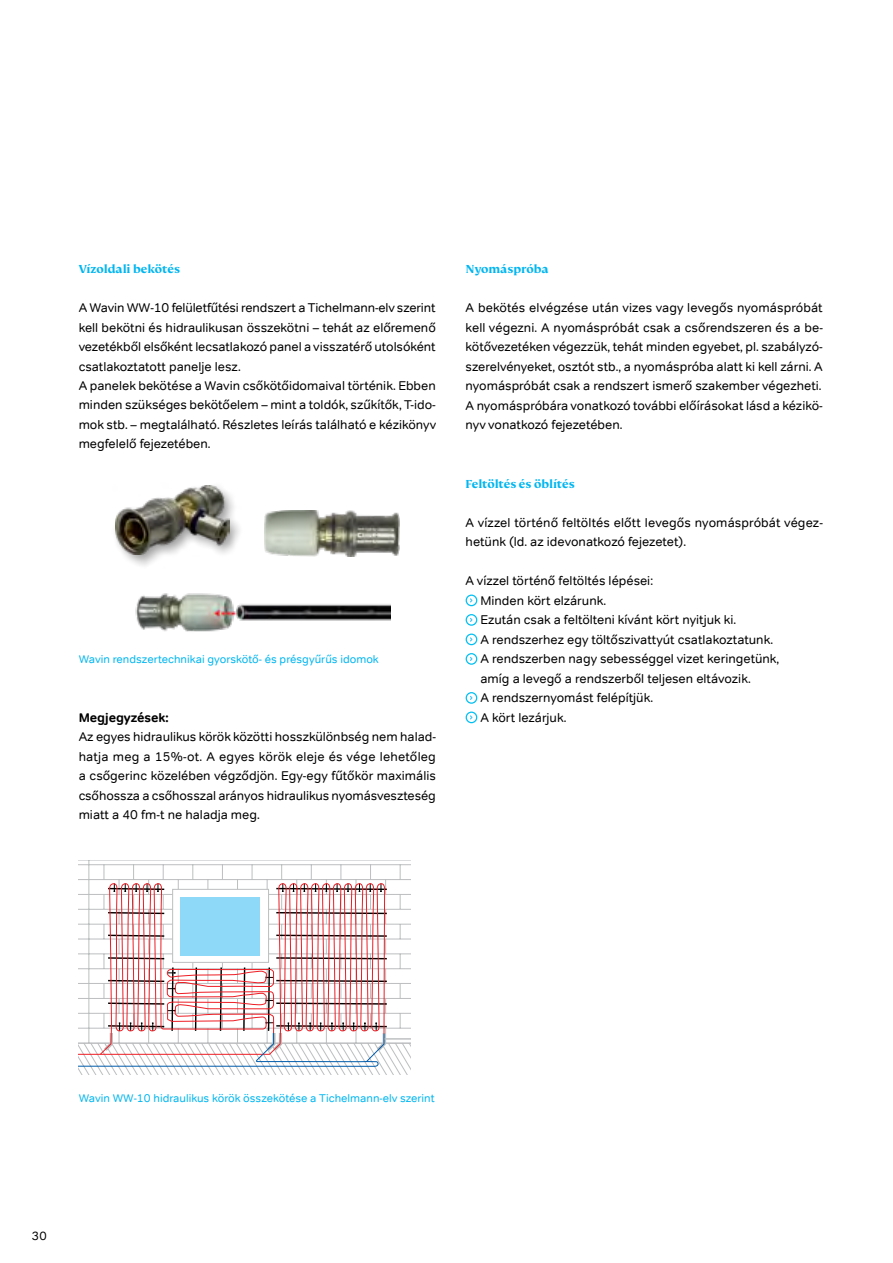
<style>
.page{position:relative;width:893px;height:1263px;background:#fff}
.page>*{position:absolute;margin:0;border:0;box-sizing:border-box;transform-origin:0 0}
.t1{font:12.75px/19.5px "Tondo Trial";color:#000}
.t2{font:700 12.75px "FS Kim";color:#00b6f1}
.t3{font:700 12.75px "Tondo Trial";color:#000}
.t4{font:12px "Tondo Trial";color:#000}
.t5{font:11.25px "Tondo Trial";color:#00b6f1}
</style>
<div class="page">
<img style="left:135px;top:593px;width:255px;height:39px">
<hr style="left:79px;top:860px;width:332px;height:1px;background:#bcbec0">
<hr style="left:79px;top:864px;width:332px;height:1px;background:#bcbec0">
<hr style="left:89px;top:860px;width:1px;height:183px;background:#bcbec0">
<svg style="left:79px;top:865px;width:332px;height:209px"></svg>
<img style="left:264px;top:511px;width:135px;height:46px">
<div style="left:112px;top:482px;width:132px;height:87px;background:#000;opacity:.4"></div>
<img style="left:116px;top:486px;width:113px;height:68px">
<div style="left:466px;top:594px;width:11px;height:12px;border:1px solid #00c0f3;border-radius:50%"></div>
<div style="left:466px;top:614px;width:11px;height:12px;border:1px solid #00c0f3;border-radius:50%"></div>
<div style="left:466px;top:633px;width:11px;height:12px;border:1px solid #00c0f3;border-radius:50%"></div>
<div style="left:466px;top:653px;width:11px;height:12px;border:1px solid #00c0f3;border-radius:50%"></div>
<div style="left:466px;top:692px;width:11px;height:12px;border:1px solid #00c0f3;border-radius:50%"></div>
<div style="left:466px;top:711px;width:11px;height:12px;border:1px solid #00c0f3;border-radius:50%"></div>
<p class="t2" style="left:79px;top:262px;width:103px">Vízoldali bekötés</p>
<p class="t1" style="left:79px;top:298px;width:359px">A Wavin WW-10 felületfűtési rendszert a Tichelmann-elv szerint kell bekötni és hidraulikusan összekötni – tehát az előremenő vezetékből elsőként lecsatlakozó panel a visszatérő utolsóként csatlakoztatott panelje lesz.<br>A panelek bekötése a Wavin csőkötőidomaival történik. Ebben minden szükséges bekötőelem – mint a toldók, szűkítők, T-ido&shy;mok stb. – megtalálható. Részletes leírás található e kézikönyv megfelelő fejezetében.</p>
<p class="t5" style="left:79px;top:652px;width:302px">Wavin rendszertechnikai gyorskötő- és présgyűrűs idomok</p>
<p class="t3" style="left:79px;top:709px;width:91px">Megjegyzések:</p>
<p class="t1" style="left:79px;top:727px;width:359px;text-align:justify">Az egyes hidraulikus körök közötti hosszkülönbség nem halad&shy;hatja meg a 15%-ot. A egyes körök eleje és vége lehetőleg a csőgerinc közelében végződjön. Egy-egy fűtőkör maximális csőhossza a csőhosszal arányos hidraulikus nyomásveszteség miatt a 40 fm-t ne haladja meg.</p>
<p class="t2" style="left:466px;top:262px;width:84px">Nyomáspróba</p>
<p class="t1" style="left:466px;top:298px;width:359px;text-align:justify">A bekötés elvégzése után vizes vagy levegős nyomáspróbát kell végezni. A nyomáspróbát csak a csőrendszeren és a be&shy;kötővezetéken végezzük, tehát minden egyebet, pl. szabályzó&shy;szerelvényeket, osztót stb., a nyomáspróba alatt ki kell zárni. A nyomáspróbát csak a rendszert ismerő szakember végezheti.<br>A nyomáspróbára vonatkozó további előírásokat lásd a kézikö&shy;nyv vonatkozó fejezetében.</p>
<p class="t2" style="left:466px;top:476px;width:111px">Feltöltés és öblítés</p>
<p class="t1" style="left:466px;top:512px;width:359px">A vízzel történő feltöltés előtt levegős nyomáspróbát végez&shy;hetünk (ld. az idevonatkozó fejezetet).</p>
<p class="t1" style="left:480px;top:571px;width:300px;text-indent:-15px">A vízzel történő feltöltés lépései:<br>Minden kört elzárunk.<br>Ezután csak a feltölteni kívánt kört nyitjuk ki.<br>A rendszerhez egy töltőszivattyút csatlakoztatunk.<br>A rendszerben nagy sebességgel vizet keringetünk, amíg a levegő a rendszerből teljesen eltávozik.<br>A rendszernyomást felépítjük.<br>A kört lezárjuk.</p>
<p class="t5" style="left:79px;top:1091px;width:358px">Wavin WW-10 hidraulikus körök összekötése a Tichelmann-elv szerint</p>
<p class="t4" style="left:32px;top:1228px;width:16px">30</p>
</div>
